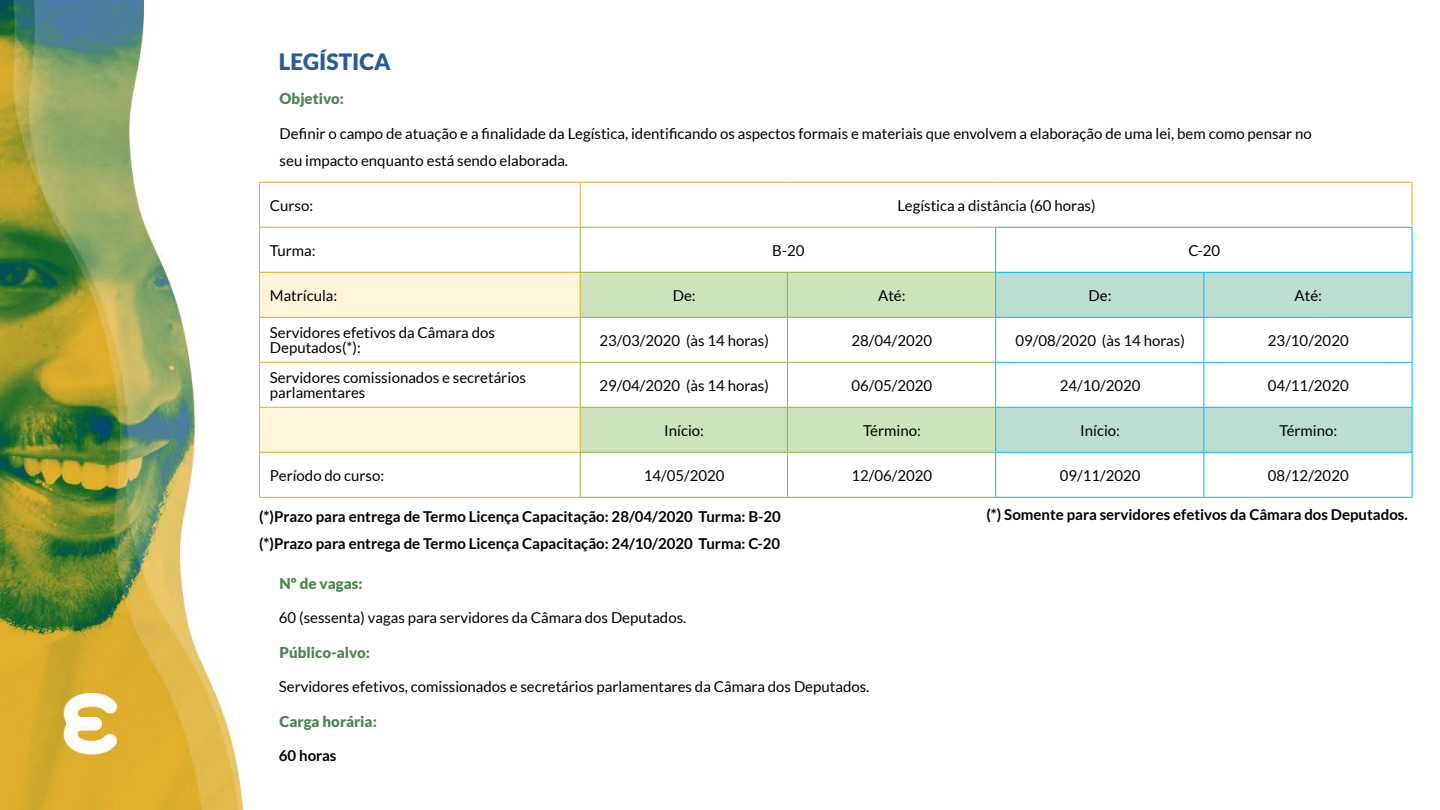
<style>
.page{position:relative;width:1440px;height:810px;background:#fff}
.page>*{position:absolute;margin:0;border:0;box-sizing:border-box;transform-origin:0 0}
.t1{font:900 22.5px "Lato";color:#275b9b}
.t2{font:15px/15px "Lato";color:#000}
.t3{font:700 15px/27px "Lato";color:#000}
.t4{font:900 15px "Lato";color:#4a884c}
</style>
<div class="page">
<img style="left:0;top:0;width:1413px;height:810px">
<svg style="left:996px;top:228px;width:416px;height:269px"></svg>
<div style="left:259px;top:272px;width:321px;height:45px;background:#fff5da"></div>
<svg style="left:581px;top:273px;width:414px;height:179px;fill:#cde3bc"></svg>
<svg style="left:996px;top:273px;width:416px;height:179px"></svg>
<div style="left:259px;top:407px;width:321px;height:45px;background:#fff5da"></div>
<hr style="left:259px;top:182px;width:321px;height:1px;background:#dfad2b">
<hr style="left:259px;top:183px;width:1px;height:44px;background:#dfad2b">
<hr style="left:580px;top:182px;width:207px;height:1px;background:#dfad2b">
<hr style="left:787px;top:182px;width:209px;height:1px;background:#dfad2b">
<hr style="left:996px;top:182px;width:208px;height:1px;background:#dfad2b">
<hr style="left:1204px;top:182px;width:208px;height:1px;background:#dfad2b">
<hr style="left:1412px;top:183px;width:1px;height:44px;background:#dfad2b">
<hr style="left:259px;top:227px;width:321px;height:1px;background:#dfad2b">
<hr style="left:259px;top:228px;width:1px;height:44px;background:#dfad2b">
<hr style="left:259px;top:317px;width:1px;height:45px;background:#dfad2b">
<hr style="left:259px;top:362px;width:1px;height:45px;background:#dfad2b">
<hr style="left:259px;top:407px;width:1px;height:45px;background:#dfad2b">
<hr style="left:259px;top:452px;width:1px;height:45px;background:#dfad2b">
<hr style="left:580px;top:183px;width:1px;height:44px;background:#dfad2b">
<hr style="left:260px;top:362px;width:320px;height:1px;background:#dfad2b">
<hr style="left:260px;top:407px;width:320px;height:1px;background:#dfad2b">
<hr style="left:260px;top:452px;width:320px;height:1px;background:#dfad2b">
<hr style="left:259px;top:497px;width:321px;height:1px;background:#dfad2b">
<hr style="left:580px;top:318px;width:1px;height:44px;background:#8ab63b">
<hr style="left:580px;top:363px;width:1px;height:44px;background:#8ab63b">
<hr style="left:787px;top:318px;width:1px;height:44px;background:#8ab63b">
<hr style="left:787px;top:363px;width:1px;height:44px;background:#8ab63b">
<hr style="left:580px;top:362px;width:207px;height:1px;background:#8ab63b">
<hr style="left:787px;top:362px;width:208px;height:1px;background:#8ab63b">
<hr style="left:787px;top:273px;width:1px;height:44px;background:#8ab63b">
<hr style="left:580px;top:317px;width:207px;height:1px;background:#8ab63b">
<hr style="left:787px;top:317px;width:208px;height:1px;background:#8ab63b">
<hr style="left:259px;top:272px;width:1px;height:45px;background:#dfad2b">
<hr style="left:260px;top:272px;width:320px;height:1px;background:#dfad2b">
<hr style="left:580px;top:273px;width:1px;height:44px;background:#dfad2b">
<hr style="left:260px;top:317px;width:320px;height:1px;background:#dfad2b">
<hr style="left:995px;top:273px;width:1px;height:44px;background:#00b6ff">
<hr style="left:1204px;top:273px;width:1px;height:44px;background:#00b6ff">
<hr style="left:1412px;top:273px;width:1px;height:44px;background:#00b6ff">
<hr style="left:580px;top:408px;width:1px;height:44px;background:#dfad2b">
<hr style="left:580px;top:407px;width:207px;height:1px;background:#8ab63b">
<hr style="left:787px;top:407px;width:208px;height:1px;background:#8ab63b">
<hr style="left:787px;top:408px;width:1px;height:44px;background:#8ab63b">
<hr style="left:580px;top:453px;width:1px;height:44px;background:#8ab63b">
<hr style="left:580px;top:452px;width:207px;height:1px;background:#8ab63b">
<hr style="left:787px;top:452px;width:208px;height:1px;background:#8ab63b">
<hr style="left:787px;top:453px;width:1px;height:44px;background:#8ab63b">
<hr style="left:580px;top:497px;width:207px;height:1px;background:#8ab63b">
<hr style="left:787px;top:497px;width:208px;height:1px;background:#8ab63b">
<hr style="left:995px;top:317px;width:209px;height:1px;background:#00b6ff">
<hr style="left:995px;top:318px;width:1px;height:44px;background:#00b6ff">
<hr style="left:1204px;top:317px;width:208px;height:1px;background:#00b6ff">
<hr style="left:1204px;top:318px;width:1px;height:44px;background:#00b6ff">
<hr style="left:1412px;top:318px;width:1px;height:44px;background:#00b6ff">
<hr style="left:995px;top:362px;width:209px;height:1px;background:#00b6ff">
<hr style="left:995px;top:363px;width:1px;height:44px;background:#00b6ff">
<hr style="left:1204px;top:362px;width:208px;height:1px;background:#00b6ff">
<hr style="left:1204px;top:363px;width:1px;height:44px;background:#00b6ff">
<hr style="left:1412px;top:363px;width:1px;height:44px;background:#00b6ff">
<hr style="left:995px;top:407px;width:209px;height:1px;background:#00b6ff">
<hr style="left:995px;top:408px;width:1px;height:44px;background:#00b6ff">
<hr style="left:1204px;top:407px;width:208px;height:1px;background:#00b6ff">
<hr style="left:1204px;top:408px;width:1px;height:44px;background:#00b6ff">
<hr style="left:1412px;top:408px;width:1px;height:44px;background:#00b6ff">
<hr style="left:995px;top:452px;width:209px;height:1px;background:#00b6ff">
<hr style="left:995px;top:453px;width:1px;height:44px;background:#00b6ff">
<hr style="left:995px;top:497px;width:209px;height:1px;background:#00b6ff">
<hr style="left:1204px;top:452px;width:208px;height:1px;background:#00b6ff">
<hr style="left:1204px;top:453px;width:1px;height:44px;background:#00b6ff">
<hr style="left:1412px;top:453px;width:1px;height:44px;background:#00b6ff">
<hr style="left:1204px;top:497px;width:208px;height:1px;background:#00b6ff">
<hr style="left:580px;top:228px;width:1px;height:44px;background:#8ab63b">
<hr style="left:580px;top:227px;width:207px;height:1px;background:#8ab63b">
<hr style="left:787px;top:227px;width:208px;height:1px;background:#8ab63b">
<hr style="left:580px;top:272px;width:207px;height:1px;background:#8ab63b">
<hr style="left:787px;top:272px;width:208px;height:1px;background:#8ab63b">
<hr style="left:995px;top:228px;width:1px;height:44px;background:#00b6ff">
<hr style="left:995px;top:272px;width:209px;height:1px;background:#00b6ff">
<hr style="left:1412px;top:228px;width:1px;height:44px;background:#00b6ff">
<hr style="left:1204px;top:272px;width:208px;height:1px;background:#00b6ff">
<hr style="left:995px;top:227px;width:209px;height:1px;background:#00b6ff">
<hr style="left:1204px;top:227px;width:208px;height:1px;background:#00b6ff">
<h1 class="t1" style="left:279px;top:48px;width:113px">LEGÍSTICA</h1>
<p class="t4" style="left:280px;top:90px;width:66px">Objetivo:</p>
<p class="t2" style="left:280px;top:120px;width:1034px;line-height:27px">Definir o campo de atuação e a finalidade da Legística, identificando os aspectos formais e materiais que envolvem a elaboração de uma lei, bem como pensar no seu impacto enquanto está sendo elaborada.</p>
<p class="t2" style="left:270px;top:198px;width:45px">Curso:</p>
<p class="t2" style="left:897px;top:198px;width:200px">Legística a distância (60 horas)</p>
<p class="t2" style="left:270px;top:243px;width:47px">Turma:</p>
<p class="t2" style="left:772px;top:243px;width:34px">B-20</p>
<p class="t2" style="left:1188px;top:243px;width:33px">C-20</p>
<p class="t2" style="left:270px;top:288px;width:69px">Matrícula:</p>
<p class="t2" style="left:673px;top:288px;width:24px">De:</p>
<p class="t2" style="left:878px;top:288px;width:29px">Até:</p>
<p class="t2" style="left:1089px;top:288px;width:24px">De:</p>
<p class="t2" style="left:1295px;top:288px;width:29px">Até:</p>
<p class="t2" style="left:270px;top:325px;width:227px">Servidores efetivos da Câmara dos<br>Deputados(*):</p>
<p class="t2" style="left:599px;top:333px;width:171px">23/03/2020 (às 14 horas)</p>
<p class="t2" style="left:852px;top:333px;width:82px">28/04/2020</p>
<p class="t2" style="left:1015px;top:333px;width:171px">09/08/2020 (às 14 horas)</p>
<p class="t2" style="left:1268px;top:333px;width:82px">23/10/2020</p>
<p class="t2" style="left:270px;top:370px;width:258px">Servidores comissionados e secretários parlamentares</p>
<p class="t2" style="left:599px;top:378px;width:171px">29/04/2020 (às 14 horas)</p>
<p class="t2" style="left:852px;top:378px;width:82px">06/05/2020</p>
<p class="t2" style="left:1060px;top:378px;width:82px">24/10/2020</p>
<p class="t2" style="left:1268px;top:378px;width:82px">04/11/2020</p>
<p class="t2" style="left:664px;top:423px;width:41px">Início:</p>
<p class="t2" style="left:863px;top:423px;width:59px">Término:</p>
<p class="t2" style="left:1080px;top:423px;width:41px">Início:</p>
<p class="t2" style="left:1279px;top:423px;width:59px">Término:</p>
<p class="t2" style="left:270px;top:468px;width:116px">Período do curso:</p>
<p class="t2" style="left:644px;top:468px;width:82px">14/05/2020</p>
<p class="t2" style="left:852px;top:468px;width:82px">12/06/2020</p>
<p class="t2" style="left:1060px;top:468px;width:82px">09/11/2020</p>
<p class="t2" style="left:1268px;top:468px;width:82px">08/12/2020</p>
<p class="t3" style="left:259px;top:502px;width:523px">(*)Prazo para entrega de Termo Licença Capacitação: 28/04/2020 Turma: B-20 (*)Prazo para entrega de Termo Licença Capacitação: 24/10/2020 Turma: C-20</p>
<p class="t3" style="left:986px;top:501px;width:423px">(*) Somente para servidores efetivos da Câmara dos Deputados.</p>
<p class="t4" style="left:280px;top:575px;width:84px">Nº de vagas:</p>
<p class="t2" style="left:279px;top:610px;width:409px">60 (sessenta) vagas para servidores da Câmara dos Deputados.</p>
<p class="t4" style="left:280px;top:644px;width:92px">Público-alvo:</p>
<p class="t2" style="left:279px;top:679px;width:592px">Servidores efetivos, comissionados e secretários parlamentares da Câmara dos Deputados.</p>
<p class="t4" style="left:280px;top:713px;width:99px">Carga horária:</p>
<p class="t3" style="left:279px;top:742px;width:59px">60 horas</p>
</div>
